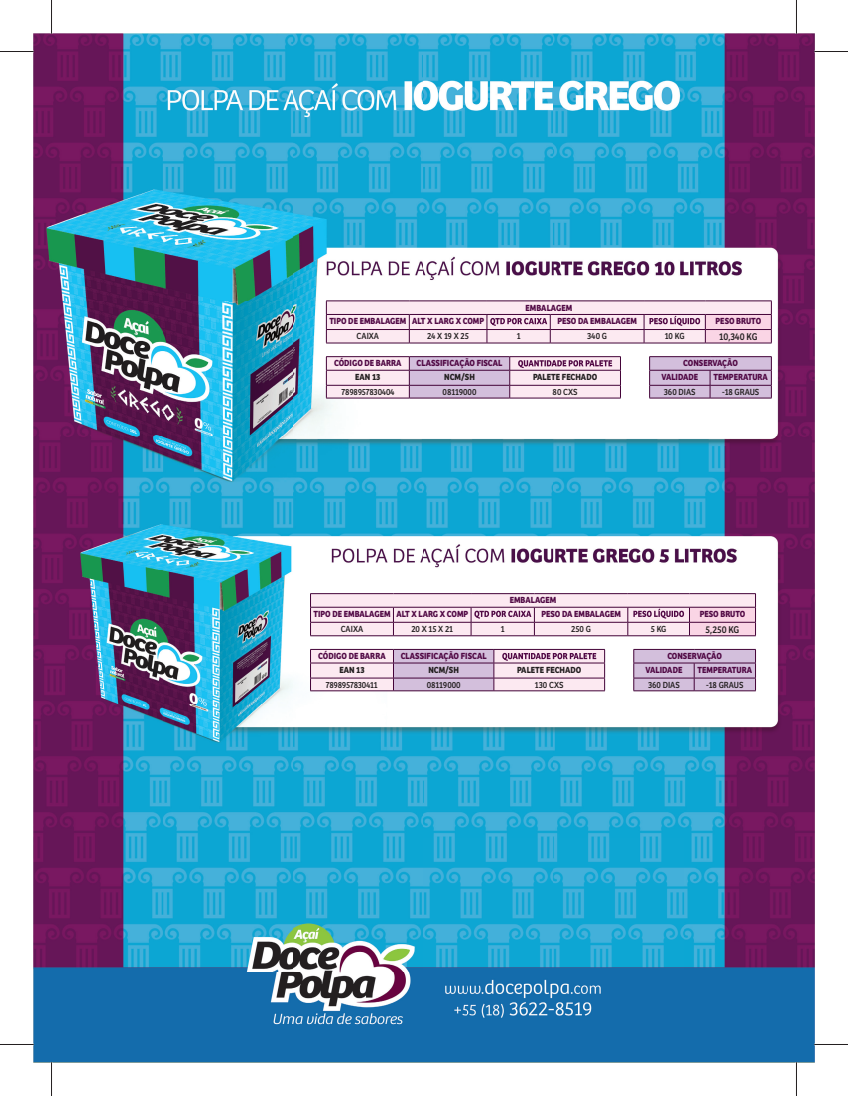
<style>
.page{position:relative;width:848px;height:1096px;background:#fff}
.page>*{position:absolute;margin:0;border:0;box-sizing:border-box;transform-origin:0 0}
.t1{font:10.25px "Bree";color:#231f20;scale:.9 1}
.t2{font:700 9.25px/13.6px "Bree";color:#500844;scale:.9 1}
.t3{font:9.25px "Bree";color:#231f20;scale:.9 1}
.t4{font:700 9.25px "Bree";color:#231f20;scale:.9 1}
.t5{font:9.25px "Bree";letter-spacing:-.03em;color:#231f20;scale:.9 1}
</style>
<div class="page">
<img style="left:34px;top:34px;width:779px;height:1027px">
<hr style="left:326px;top:300px;width:83px;height:1px;background:#430338">
<hr style="left:409px;top:300px;width:77px;height:1px;background:#430338">
<hr style="left:486px;top:300px;width:64px;height:1px;background:#430338">
<hr style="left:550px;top:300px;width:93px;height:1px;background:#430338">
<hr style="left:643px;top:300px;width:62px;height:1px;background:#430338">
<hr style="left:705px;top:300px;width:66px;height:1px;background:#430338">
<svg style="left:326px;top:301px;width:445px;height:42px;background:#ead0de"></svg>
<hr style="left:310px;top:635px;width:83px;height:1px;background:#430338">
<hr style="left:393px;top:635px;width:78px;height:1px;background:#430338">
<hr style="left:471px;top:635px;width:63px;height:1px;background:#430338">
<hr style="left:534px;top:635px;width:93px;height:1px;background:#430338">
<hr style="left:627px;top:635px;width:62px;height:1px;background:#430338">
<hr style="left:689px;top:635px;width:66px;height:1px;background:#430338">
<svg style="left:310px;top:593px;width:445px;height:42px;background:#e9d0dd"></svg>
<svg style="left:649px;top:356px;width:122px;height:41px;background:#c6aecd"></svg>
<hr style="left:649px;top:397px;width:60px;height:1px;background:#430338">
<hr style="left:709px;top:397px;width:62px;height:1px;background:#430338">
<svg style="left:633px;top:649px;width:122px;height:41px;background:#c6afce"></svg>
<hr style="left:633px;top:690px;width:60px;height:1px;background:#430338">
<hr style="left:693px;top:690px;width:62px;height:1px;background:#430338">
<svg style="left:326px;top:356px;width:295px;height:42px;background:#d9c0d4"></svg>
<hr style="left:310px;top:690px;width:83px;height:1px;background:#430338">
<hr style="left:393px;top:690px;width:100px;height:1px;background:#430338">
<hr style="left:493px;top:690px;width:111px;height:1px;background:#430338">
<svg style="left:310px;top:649px;width:295px;height:41px;background:#dac2d6"></svg>
<hr style="left:0;top:51px;width:34px;height:1px;background:#231f20">
<hr style="left:813px;top:51px;width:34px;height:1px;background:#231f20">
<hr style="left:0;top:1043px;width:34px;height:1px;background:#231f20">
<hr style="left:813px;top:1043px;width:34px;height:1px;background:#231f20">
<hr style="left:51px;top:0;width:1px;height:34px;background:#231f20">
<hr style="left:51px;top:1061px;width:1px;height:34px;background:#231f20">
<hr style="left:795px;top:0;width:1px;height:34px;background:#231f20">
<hr style="left:795px;top:1061px;width:1px;height:34px;background:#231f20">
<p class="t2" style="left:525px;top:301px;width:53px">EMBALAGEM</p>
<p class="t2" style="left:329px;top:314px;width:173px">TIPO DE EMBALAGEM ALT X LARG X COMP</p>
<p class="t2" style="left:557px;top:314px;width:90px">PESO DA EMBALAGEM</p>
<p class="t2" style="left:715px;top:314px;width:52px">PESO BRUTO</p>
<p class="t3" style="left:356px;top:330px;width:26px">CAIXA</p>
<p class="t3" style="left:427px;top:330px;width:48px">24 X 19 X 25</p>
<p class="t3" style="left:516px;top:330px;width:6px">1</p>
<p class="t3" style="left:587px;top:330px;width:24px">340 G</p>
<p class="t3" style="left:664px;top:330px;width:23px">10 KG</p>
<p class="t1" style="left:718px;top:330px;width:44px">10,340 KG</p>
<p class="t2" style="left:334px;top:356px;width:76px">CÓDIGO DE BARRA</p>
<p class="t2" style="left:416px;top:356px;width:97px">CLASSIFICAÇÃO FISCAL</p>
<p class="t4" style="left:355px;top:371px;width:29px">EAN 13</p>
<p class="t4" style="left:444px;top:371px;width:36px">NCM/SH</p>
<p class="t4" style="left:532px;top:371px;width:73px">PALETE FECHADO</p>
<p class="t5" style="left:341px;top:386px;width:60px">7898957830404</p>
<p class="t3" style="left:442px;top:386px;width:39px">08119000</p>
<p class="t3" style="left:552px;top:386px;width:29px">80 CXS</p>
<p class="t2" style="left:661px;top:356px;width:86px;text-indent:22px">CONSERVAÇÃO<br>VALIDADE</p>
<p class="t2" style="left:713px;top:370px;width:62px">TEMPERATURA</p>
<p class="t3" style="left:663px;top:386px;width:37px">360 DIAS</p>
<p class="t3" style="left:721px;top:386px;width:43px">-18 GRAUS</p>
<p class="t2" style="left:509px;top:593px;width:53px">EMBALAGEM</p>
<p class="t2" style="left:313px;top:607px;width:173px">TIPO DE EMBALAGEM ALT X LARG X COMP</p>
<p class="t2" style="left:541px;top:607px;width:90px">PESO DA EMBALAGEM</p>
<p class="t2" style="left:699px;top:607px;width:52px">PESO BRUTO</p>
<p class="t3" style="left:340px;top:623px;width:26px">CAIXA</p>
<p class="t3" style="left:411px;top:623px;width:48px">20 X 15 X 21</p>
<p class="t3" style="left:500px;top:623px;width:6px">1</p>
<p class="t3" style="left:571px;top:623px;width:24px">250 G</p>
<p class="t3" style="left:650px;top:623px;width:19px">5 KG</p>
<p class="t1" style="left:705px;top:623px;width:39px">5,250 KG</p>
<p class="t2" style="left:318px;top:649px;width:76px">CÓDIGO DE BARRA</p>
<p class="t2" style="left:400px;top:649px;width:97px">CLASSIFICAÇÃO FISCAL</p>
<p class="t4" style="left:339px;top:663px;width:29px">EAN 13</p>
<p class="t4" style="left:428px;top:663px;width:36px">NCM/SH</p>
<p class="t4" style="left:517px;top:663px;width:73px">PALETE FECHADO</p>
<p class="t5" style="left:325px;top:679px;width:59px">7898957830411</p>
<p class="t3" style="left:426px;top:679px;width:39px">08119000</p>
<p class="t3" style="left:534px;top:679px;width:33px">130 CXS</p>
<p class="t2" style="left:645px;top:649px;width:86px;text-indent:22px">CONSERVAÇÃO<br>VALIDADE</p>
<p class="t2" style="left:697px;top:662px;width:62px">TEMPERATURA</p>
<p class="t3" style="left:647px;top:679px;width:37px">360 DIAS</p>
<p class="t3" style="left:705px;top:679px;width:43px">-18 GRAUS</p>
</div>
